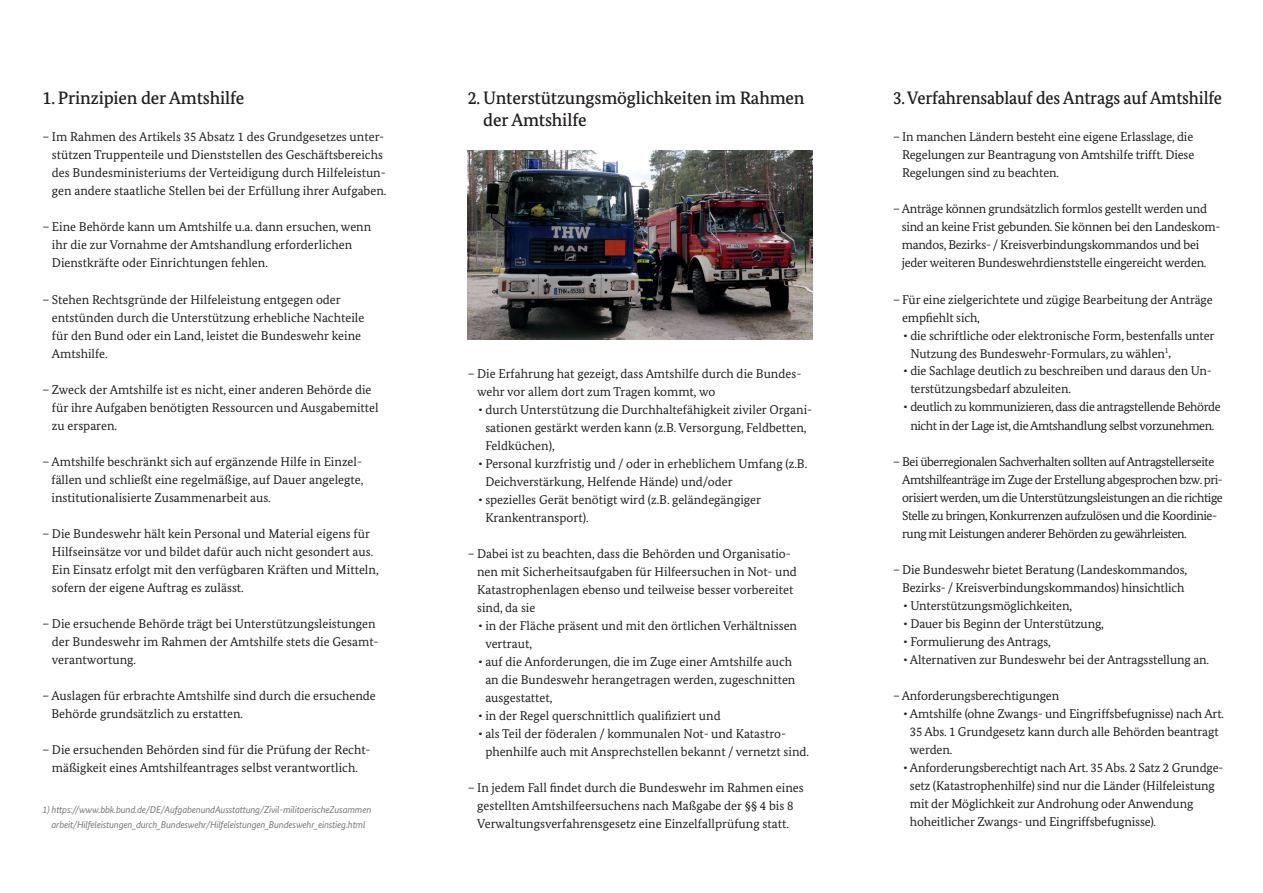
<style>
.page{position:relative;width:1263px;height:893px;background:#fff}
.page>*{position:absolute;margin:0;border:0;box-sizing:border-box;transform-origin:0 0}
.t1{font:500 18px/21.6px "Bundes Serif";letter-spacing:-.01em;color:#231f20}
.t2{font:500 18px "Bundes Serif";letter-spacing:-.01em;color:#231f20;scale:.96 1}
.t3{font:12.75px/18px "Bundes Serif";color:#231f20}
.t4{font:12.75px/18px "Bundes Serif";letter-spacing:-.035em;color:#231f20}
.t5{font:12.75px/18px "Bundes Serif";letter-spacing:-.02em;color:#231f20}
.t6{font:12.75px/18px "Bundes Serif";letter-spacing:-.03em;color:#231f20;text-align:center}
.t7{font:italic 9.75px/15px "Bundes Sans";letter-spacing:-.02em;color:#76787b;text-align:center}
</style>
<div class="page">
<img style="left:468px;top:151px;width:344px;height:189px">
<h1 class="t1" style="left:43px;top:87px;width:203px">1. Prinzipien der Amtshilfe</h1>
<p class="t3" style="left:52px;top:128px;width:336px;text-indent:-9px">– Im Rahmen des Artikels 35 Absatz 1 des Grundgesetzes unter&shy;stützen Truppenteile und Dienststellen des Geschäftsbereichs des Bundesministeriums der Verteidigung durch Hilfeleistun&shy;gen andere staatliche Stellen bei der Erfüllung ihrer Aufgaben.</p>
<p class="t3" style="left:52px;top:218px;width:321px;text-indent:-9px">– Eine Behörde kann um Amtshilfe u.a. dann ersuchen, wenn ihr die zur Vornahme der Amtshandlung erforderlichen<br>Dienstkräfte oder Einrichtungen fehlen.</p>
<p class="t3" style="left:52px;top:290px;width:314px;text-indent:-9px">– Stehen Rechtsgründe der Hilfeleistung entgegen oder entstünden durch die Unterstützung erhebliche Nachteile für den Bund oder ein Land, leistet die Bundeswehr keine Amtshilfe.</p>
<p class="t3" style="left:52px;top:380px;width:328px;text-indent:-9px">– Zweck der Amtshilfe ist es nicht, einer anderen Behörde die für ihre Aufgaben benötigten Ressourcen und Ausgabemittel zu ersparen.</p>
<p class="t3" style="left:51px;top:452px;width:313px;text-align:justify;text-indent:-9px">– Amtshilfe beschränkt sich auf ergänzende Hilfe in Einzel&shy;fällen und schließt eine regelmäßige, auf Dauer angelegte, institutionalisierte Zusammenarbeit aus.</p>
<p class="t3" style="left:52px;top:524px;width:328px;text-indent:-9px">– Die Bundeswehr hält kein Personal und Material eigens für Hilfseinsätze vor und bildet dafür auch nicht gesondert aus.<br>Ein Einsatz erfolgt mit den verfügbaren Kräften und Mitteln, sofern der eigene Auftrag es zulässt.</p>
<p class="t3" style="left:52px;top:614px;width:328px;text-indent:-9px">– Die ersuchende Behörde trägt bei Unterstützungsleistungen der Bundeswehr im Rahmen der Amtshilfe stets die Gesamt&shy;verantwortung.</p>
<p class="t3" style="left:51px;top:686px;width:326px;text-indent:-9px">– Auslagen für erbrachte Amtshilfe sind durch die ersuchende<br>Behörde grundsätzlich zu erstatten.</p>
<p class="t3" style="left:43px;top:740px;width:329px;text-align:center">– Die ersuchenden Behörden sind für die Prüfung der Recht&shy;mäßigkeit eines Amtshilfeantrages selbst verantwortlich.</p>
<p class="t7" style="left:43px;top:802px;width:330px">1) https://www.bbk.bund.de/DE/AufgabenundAusstattung/Zivil-militaerischeZusammen arbeit/Hilfeleistungen_durch_Bundeswehr/Hilfeleistungen_Bundeswehr_einstieg.html</p>
<h1 class="t1" style="left:483px;top:87px;width:323px;text-indent:-15px">2. Unterstützungsmöglichkeiten im Rahmen der Amtshilfe</h1>
<p class="t3" style="left:477px;top:364px;width:326px;text-indent:-9px">– Die Erfahrung hat gezeigt, dass Amtshilfe durch die Bundes&shy;wehr vor allem dort zum Tragen kommt, wo</p>
<p class="t3" style="left:485px;top:400px;width:328px;text-indent:-7px">• durch Unterstützung die Durchhaltefähigkeit ziviler Organi&shy;sationen gestärkt werden kann (z.B. Versorgung, Feldbetten,<br>Feldküchen),</p>
<p class="t3" style="left:485px;top:454px;width:323px;text-indent:-7px">• Personal kurzfristig und / oder in erheblichem Umfang (z.B.<br>Deichverstärkung, Helfende Hände) und/oder</p>
<p class="t3" style="left:485px;top:490px;width:277px;text-indent:-7px">• spezielles Gerät benötigt wird (z.B. geländegängiger<br>Krankentransport).</p>
<p class="t3" style="left:477px;top:544px;width:321px;text-indent:-9px">– Dabei ist zu beachten, dass die Behörden und Organisatio&shy;nen mit Sicherheitsaufgaben für Hilfeersuchen in Not- und Katastrophenlagen ebenso und teilweise besser vorbereitet sind, da sie</p>
<p class="t3" style="left:485px;top:616px;width:313px;text-indent:-7px">• in der Fläche präsent und mit den örtlichen Verhältnissen vertraut,</p>
<p class="t3" style="left:485px;top:652px;width:312px;text-indent:-7px">• auf die Anforderungen, die im Zuge einer Amtshilfe auch an die Bundeswehr herangetragen werden, zugeschnitten ausgestattet,</p>
<p class="t3" style="left:478px;top:706px;width:244px">• in der Regel querschnittlich qualifiziert und</p>
<p class="t3" style="left:485px;top:724px;width:325px;text-indent:-7px">• als Teil der föderalen / kommunalen Not- und Katastro&shy;phenhilfe auch mit Ansprechstellen bekannt / vernetzt sind.</p>
<p class="t3" style="left:468px;top:778px;width:337px;text-align:center">– In jedem Fall findet durch die Bundeswehr im Rahmen eines gestellten Amtshilfeersuchens nach Maßgabe der §§ 4 bis 8<br>Verwaltungsverfahrensgesetz eine Einzelfallprüfung statt.</p>
<h1 class="t2" style="left:893px;top:87px;width:344px">3. Verfahrensablauf des Antrags auf Amtshilfe</h1>
<p class="t3" style="left:902px;top:128px;width:294px;text-align:justify;text-indent:-9px">– In manchen Ländern besteht eine eigene Erlasslage, die Regelungen zur Beantragung von Amtshilfe trifft. Diese Regelungen sind zu beachten.</p>
<p class="t5" style="left:902px;top:200px;width:320px;text-indent:-9px">– Anträge können grundsätzlich formlos gestellt werden und sind an keine Frist gebunden. Sie können bei den Landeskom&shy;mandos, Bezirks- / Kreisverbindungskommandos und bei jeder weiteren Bundeswehrdienststelle eingereicht werden.</p>
<p class="t3" style="left:902px;top:290px;width:312px;text-indent:-9px">– Für eine zielgerichtete und zügige Bearbeitung der Anträge empfiehlt sich,</p>
<p class="t3" style="left:910px;top:326px;width:306px;text-indent:-7px">• die schriftliche oder elektronische Form, bestenfalls unter<br>Nutzung des Bundeswehr-Formulars, zu wählen<sup>1</sup>,</p>
<p class="t3" style="left:910px;top:362px;width:303px;text-indent:-7px">• die Sachlage deutlich zu beschreiben und daraus den Un&shy;terstützungsbedarf abzuleiten.</p>
<p class="t6" style="left:904px;top:398px;width:319px">• deutlich zu kommunizieren, dass die antragstellende Behörde nicht in der Lage ist, die Amtshandlung selbst vorzunehmen.</p>
<p class="t4" style="left:902px;top:452px;width:322px;text-indent:-9px">– Bei überregionalen Sachverhalten sollten auf Antragstellerseite Amtshilfeanträge im Zuge der Erstellung abgesprochen bzw. pri&shy;orisiert werden, um die Unterstützungsleistungen an die richtige Stelle zu bringen, Konkurrenzen aufzulösen und die Koordinie&shy;rung mit Leistungen anderer Behörden zu gewährleisten.</p>
<p class="t3" style="left:893px;top:560px;width:296px;text-align:center">– Die Bundeswehr bietet Beratung (Landeskommandos,<br>Bezirks- / Kreisverbindungskommandos) hinsichtlich</p>
<p class="t3" style="left:904px;top:596px;width:170px">• Unterstützungsmöglichkeiten,</p>
<p class="t3" style="left:904px;top:614px;width:202px">• Dauer bis Beginn der Unterstützung,</p>
<p class="t3" style="left:904px;top:632px;width:149px">• Formulierung des Antrags,</p>
<p class="t3" style="left:904px;top:650px;width:307px">• Alternativen zur Bundeswehr bei der Antragsstellung an.</p>
<p class="t3" style="left:893px;top:686px;width:168px">– Anforderungsberechtigungen</p>
<p class="t3" style="left:910px;top:704px;width:316px;text-indent:-6px">• Amtshilfe (ohne Zwangs- und Eingriffsbefugnisse) nach Art.<br>35 Abs. 1 Grundgesetz kann durch alle Behörden beantragt werden.</p>
<p class="t3" style="left:910px;top:758px;width:315px;text-indent:-6px">• Anforderungsberechtigt nach Art. 35 Abs. 2 Satz 2 Grundge&shy;setz (Katastrophenhilfe) sind nur die Länder (Hilfeleistung mit der Möglichkeit zur Androhung oder Anwendung hoheitlicher Zwangs- und Eingriffsbefugnisse).</p>
</div>
